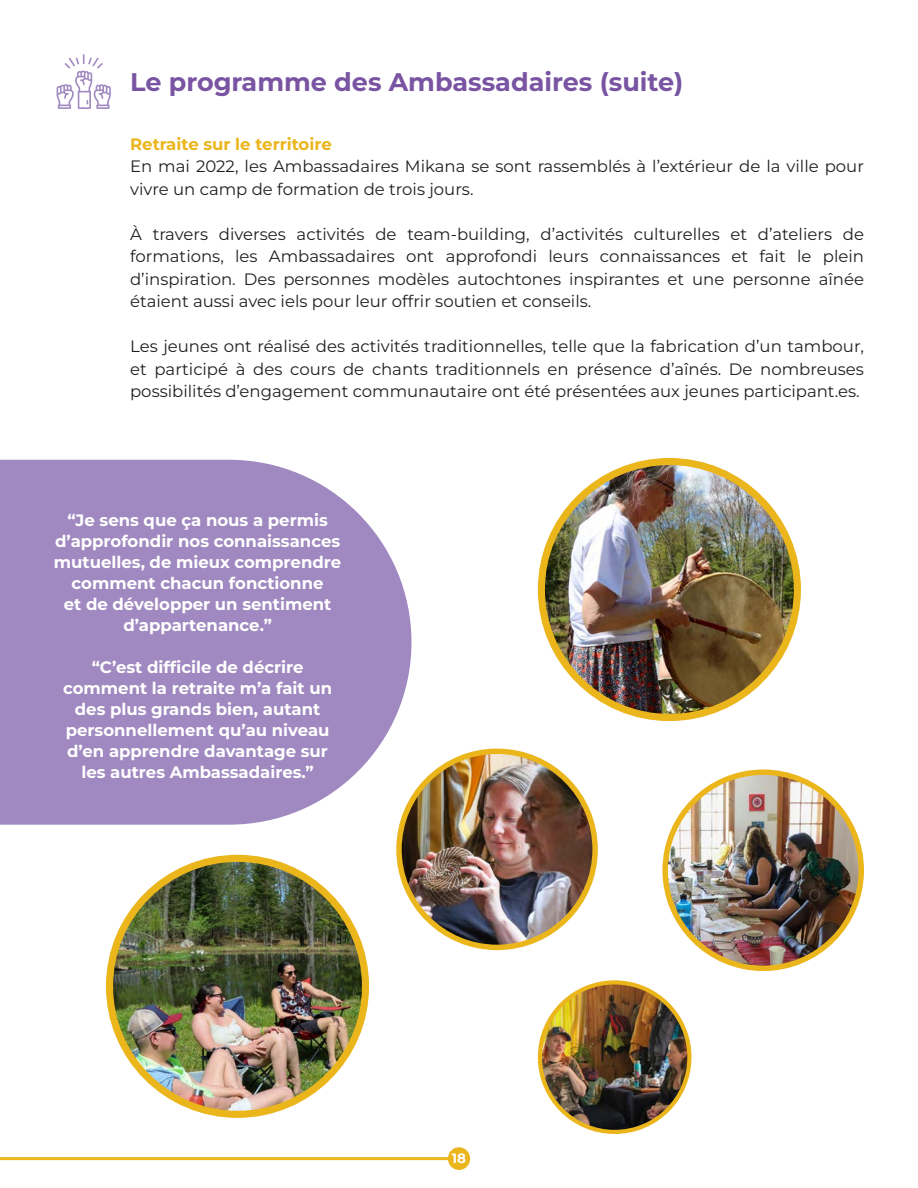
<style>
.page{position:relative;width:918px;height:1188px;background:#fff}
.page>*{position:absolute;margin:0;border:0;box-sizing:border-box;transform-origin:0 0}
.Sous_titre{font:700 25.5px "Montserrat";color:#7954a2}
.TEXTE_COURANT{font:16.5px/22.5px "Montserrat";color:#231f20;text-align:justify}
.TEXTE_COURANT-2{font:700 16.5px/21px "Montserrat";color:#fff;text-align:center}
.TEXTE_COURANT-3{font:700 16.5px "Montserrat";color:#ebb51c}
.t1{font:700 13.5px "Montserrat";color:#fff}
</style>
<div class="page">
<div style="left:448px;top:1147px;width:22px;height:23px;background:#ebb51c;border-radius:50%"></div>
<hr style="left:0;top:1157px;width:459px;height:3px;background:#ebb51c">
<svg style="left:0;top:460px;width:411px;height:365px;fill:#a089c0"></svg>
<div style="left:106px;top:855px;width:263px;height:263px;background:#ebb51c;border-radius:50%"></div>
<img style="left:113px;top:862px;width:249px;height:249px;border-radius:124px">
<div style="left:538px;top:458px;width:263px;height:263px;background:#ebb51c;border-radius:50%"></div>
<img style="left:545px;top:465px;width:249px;height:249px;border-radius:124px">
<div style="left:396px;top:749px;width:202px;height:201px;background:#ebb51c;border-radius:50%"></div>
<img style="left:402px;top:754px;width:190px;height:191px;border-radius:95px">
<svg style="left:538px;top:980px;width:154px;height:154px;fill:#ebb51c"></svg>
<img style="left:542px;top:984px;width:145px;height:146px;border-radius:73px">
<div style="left:662px;top:770px;width:202px;height:201px;background:#ebb51c;border-radius:50%"></div>
<img style="left:668px;top:775px;width:191px;height:191px;border-radius:95px">
<svg style="left:57px;top:54px;width:54px;height:55px"></svg>
<p class="Sous_titre" style="left:130px;top:65px;width:555px">Le programme des Ambassadaires (suite)</p>
<p class="TEXTE_COURANT-3" style="left:130px;top:133px;width:203px">Retraite sur le territoire</p>
<p class="TEXTE_COURANT" style="left:130px;top:155px;width:735px">En mai 2022, les Ambassadaires Mikana se sont rassemblés à l’extérieur de la ville pour vivre un camp de formation de trois jours.</p>
<p class="TEXTE_COURANT" style="left:130px;top:222px;width:735px">À travers diverses activités de team-building, d’activités culturelles et d’ateliers de formations, les Ambassadaires ont approfondi leurs connaissances et fait le plein d’inspiration. Des personnes modèles autochtones inspirantes et une personne aînée étaient aussi avec iels pour leur offrir soutien et conseils.</p>
<p class="TEXTE_COURANT" style="left:130px;top:335px;width:735px">Les jeunes ont réalisé des activités traditionnelles, telle que la fabrication d’un tambour, et participé à des cours de chants traditionnels en présence d’aînés. De nombreuses possibilités d’engagement communautaire ont été présentées aux jeunes participant.es.</p>
<p class="TEXTE_COURANT-2" style="left:54px;top:509px;width:289px">“Je sens que ça nous a permis d’approfondir nos connaissances mutuelles, de mieux comprendre comment chacun fonctionne<br>et de développer un sentiment d’appartenance.”</p>
<p class="TEXTE_COURANT-2" style="left:63px;top:656px;width:270px">“C’est difficile de décrire comment la retraite m’a fait un des plus grands bien, autant personnellement qu’au niveau d’en apprendre davantage sur les autres Ambassadaires.”</p>
<p class="t1" style="left:452px;top:1149px;width:16px">18</p>
</div>
